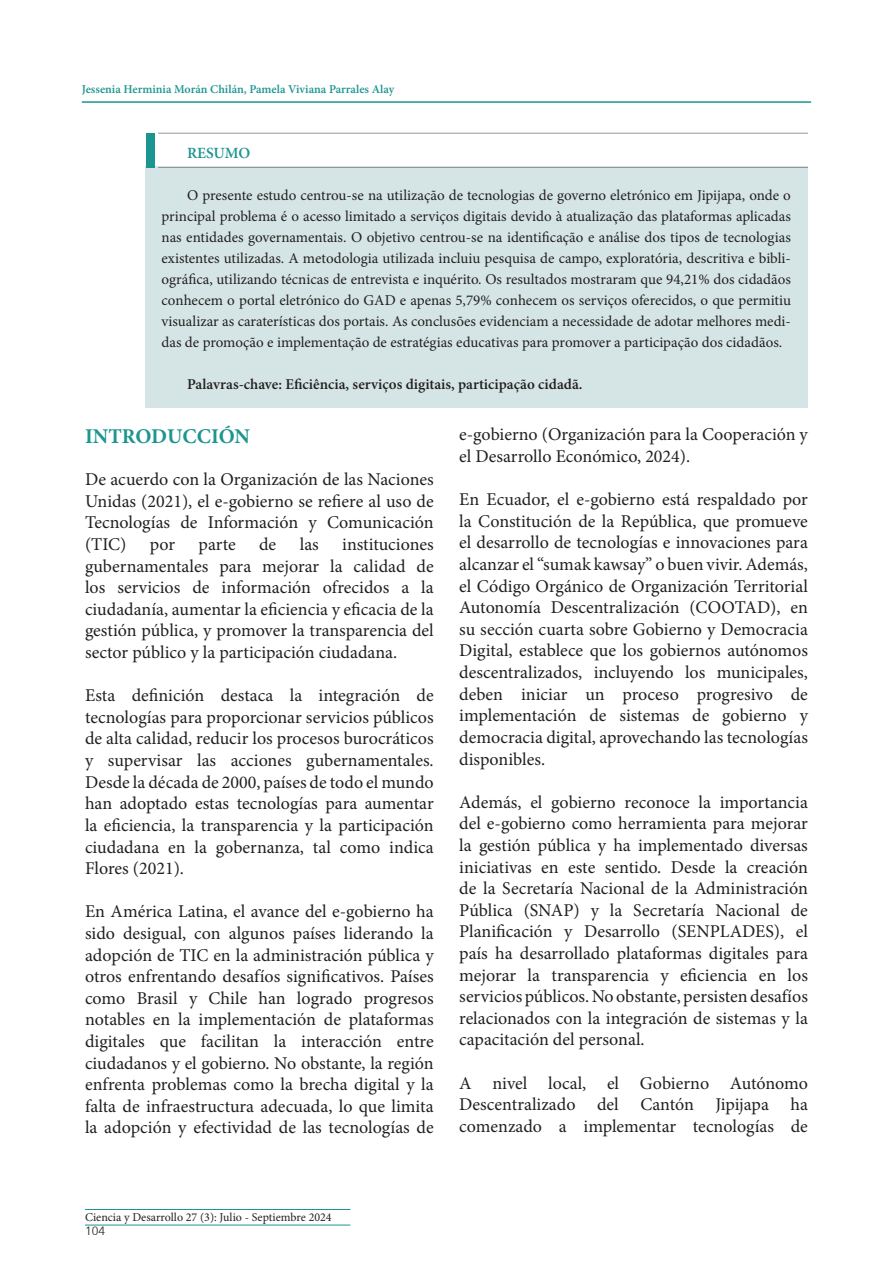
<style>
.page{position:relative;width:893px;height:1263px;background:#fff}
.page>*{position:absolute;margin:0;border:0;box-sizing:border-box;transform-origin:0 0}
.t1{font:700 21px "Minion Pro";color:#1c9590}
.t2{font:18px/21.6px "Minion Pro";color:#231f20;text-align:justify}
.t3{font:600 15.6px "Minion Pro";letter-spacing:-.005em;color:#1c9590}
.t4{font:15px/21px "Minion Pro";color:#231f20;text-align:justify}
.t5{font:600 15px "Minion Pro";color:#231f20}
.t6{font:600 12px "Minion Pro";color:#1c9590}
.t7{font:12px "Minion Pro";color:#231f20}
.t8{font:300 12px "Frutiger";color:#231f20}
</style>
<div class="page">
<hr style="left:82px;top:101px;width:729px;height:2px;background:#1c9590">
<hr style="left:85px;top:1209px;width:265px;height:1px;background:#1c9590">
<hr style="left:85px;top:1225px;width:265px;height:1px;background:#1c9590">
<div style="left:146px;top:166px;width:662px;height:242px;background:#d5e5e5"></div>
<div style="left:146px;top:133px;width:8px;height:35px;background:#1c9590"></div>
<hr style="left:158px;top:133px;width:650px;height:1px;background:#939598">
<hr style="left:158px;top:167px;width:650px;height:1px;background:#939598">
<p class="t6" style="left:82px;top:80px;width:314px">Jessenia Herminia Morán Chilán, Pamela Viviana Parrales Alay</p>
<p class="t3" style="left:187px;top:142px;width:65px">RESUMO</p>
<p class="t4" style="left:162px;top:185px;width:631px;text-indent:26px">O presente estudo centrou-se na utilização de tecnologias de governo eletrónico em Jipijapa, onde o principal problema é o acesso limitado a serviços digitais devido à atualização das plataformas aplicadas nas entidades governamentais. O objetivo centrou-se na identificação e análise dos tipos de tecnologias existentes utilizadas. A metodologia utilizada incluiu pesquisa de campo, exploratória, descritiva e bibli&shy;ográfica, utilizando técnicas de entrevista e inquérito. Os resultados mostraram que 94,21% dos cidadãos conhecem o portal eletrónico do GAD e apenas 5,79% conhecem os serviços oferecidos, o que permitiu visualizar as caraterísticas dos portais. As conclusões evidenciam a necessidade de adotar melhores medi&shy;das de promoção e implementação de estratégias educativas para promover a participação dos cidadãos.</p>
<p class="t5" style="left:187px;top:374px;width:397px">Palavras-chave: Eficiência, serviços digitais, participação cidadã.</p>
<p class="t1" style="left:85px;top:421px;width:167px">INTRODUCCIÓN</p>
<p class="t2" style="left:85px;top:469px;width:350px">De acuerdo con la Organización de las Naciones Unidas (2021), el e-gobierno se refiere al uso de Tecnologías de Información y Comunicación (TIC)</p>
<p class="t2" style="left:150px;top:534px;width:27px">por</p>
<p class="t2" style="left:199px;top:534px;width:39px">parte</p>
<p class="t2" style="left:259px;top:534px;width:19px">de</p>
<p class="t2" style="left:300px;top:534px;width:21px">las</p>
<p class="t2" style="left:85px;top:534px;width:350px;text-indent:257px">instituciones gubernamentales para mejorar la calidad de los servicios de información ofrecidos a la ciudadanía, aumentar la eficiencia y eficacia de la gestión pública, y promover la transparencia del sector público y la participación ciudadana.</p>
<p class="t2" style="left:85px;top:685px;width:350px">Esta definición destaca la integración de tecnologías para proporcionar servicios públicos de alta calidad, reducir los procesos burocráticos y supervisar las acciones gubernamentales.<br>Desde la década de 2000, países de todo el mundo han adoptado estas tecnologías para aumentar la eficiencia, la transparencia y la participación ciudadana en la gobernanza, tal como indica Flores (2021).</p>
<p class="t2" style="left:85px;top:901px;width:350px">En América Latina, el avance del e-gobierno ha sido desigual, con algunos países liderando la adopción de TIC en la administración pública y otros enfrentando desafíos significativos. Países como Brasil y Chile han logrado progresos notables en la implementación de plataformas digitales que facilitan la interacción entre ciudadanos y el gobierno. No obstante, la región enfrenta problemas como la brecha digital y la falta de infraestructura adecuada, lo que limita la adopción y efectividad de las tecnologías de</p>
<p class="t2" style="left:459px;top:424px;width:350px">e-gobierno (Organización para la Cooperación y el Desarrollo Económico, 2024).</p>
<p class="t2" style="left:459px;top:489px;width:350px">En Ecuador, el e-gobierno está respaldado por la Constitución de la República, que promueve el desarrollo de tecnologías e innovaciones para alcanzar el “sumak kawsay” o buen vivir. Además, el Código Orgánico de Organización Territorial Autonomía Descentralización (COOTAD), en su sección cuarta sobre Gobierno y Democracia Digital, establece que los gobiernos autónomos descentralizados, incluyendo los municipales, deben iniciar un proceso progresivo de implementación de sistemas de gobierno y democracia digital, aprovechando las tecnologías disponibles.</p>
<p class="t2" style="left:459px;top:791px;width:350px">Además, el gobierno reconoce la importancia del e-gobierno como herramienta para mejorar la gestión pública y ha implementado diversas iniciativas en este sentido. Desde la creación de la Secretaría Nacional de la Administración Pública (SNAP) y la Secretaría Nacional de Planificación y Desarrollo (SENPLADES), el país ha desarrollado plataformas digitales para mejorar la transparencia y eficiencia en los servicios públicos. No obstante, persisten desafíos relacionados con la integración de sistemas y la capacitación del personal.</p>
<p class="t2" style="left:459px;top:1072px;width:350px">A nivel local, el Gobierno Autónomo Descentralizado del Cantón Jipijapa ha comenzado a implementar tecnologías de</p>
<p class="t7" style="left:85px;top:1209px;width:248px">Ciencia y Desarrollo 27 (3): Julio - Septiembre 2024</p>
<p class="t8" style="left:85px;top:1222px;width:22px">104</p>
</div>
